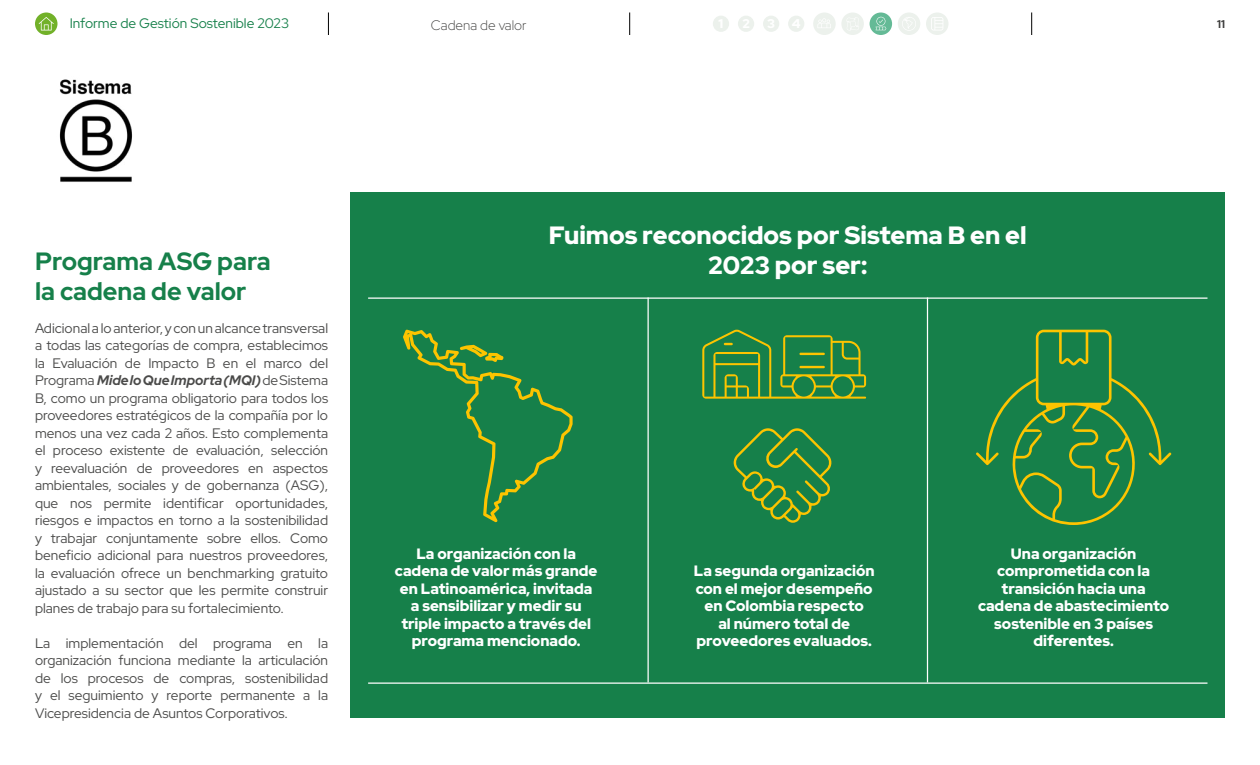
<style>
.page{position:relative;width:1260px;height:765px;background:#fff}
.page>*{position:absolute;margin:0;border:0;box-sizing:border-box;transform-origin:0 0}
.t1{font:900 25px/30px "Red Hat Display";color:#fff;text-align:center}
.t2{font:700 25px/30px "Red Hat Display";color:#16804a}
.t3{font:900 15px/17.5px "Red Hat Display";color:#fff;text-align:center}
.t4{font:13.75px/17.5px "Red Hat Display";color:#4a4a49;text-align:justify}
.t5{font:13.75px "Red Hat Display";color:#16804a}
.t6{font:300 13.75px "Red Hat Display";color:#3c3c3b}
.t7{font:700 11.25px "Red Hat Display";color:#3c3c3b}
.s1{font-weight:700;font-style:italic}
</style>
<div class="page">
<div style="left:351px;top:192px;width:874px;height:526px;background:#16804a"></div>
<img style="left:59px;top:79px;width:73px;height:103px">
<hr style="left:368px;top:298px;width:840px;height:1px;background:#fff">
<hr style="left:368px;top:682px;width:840px;height:2px;background:#fff">
<hr style="left:648px;top:298px;width:1px;height:384px;background:#fff">
<hr style="left:927px;top:298px;width:1px;height:384px;background:#fff">
<svg style="left:403px;top:330px;width:170px;height:192px"></svg>
<svg style="left:734px;top:428px;width:98px;height:95px"></svg>
<svg style="left:702px;top:330px;width:164px;height:69px"></svg>
<hr style="left:799px;top:366px;width:26px;height:2px;background:#fdc400">
<hr style="left:799px;top:353px;width:26px;height:2px;background:#fdc400">
<svg style="left:976px;top:330px;width:195px;height:195px"></svg>
<svg style="left:328px;top:12px;width:1px;height:23px"></svg>
<svg style="left:629px;top:12px;width:1px;height:23px"></svg>
<svg style="left:1031px;top:12px;width:1px;height:23px"></svg>
<svg style="left:35px;top:12px;width:23px;height:23px"></svg>
<svg style="left:39px;top:17px;width:15px;height:14px"></svg>
<div style="left:926px;top:12px;width:23px;height:23px;background:#ecf1ec;border-radius:50%"></div>
<svg style="left:931px;top:17px;width:12px;height:13px"></svg>
<div style="left:713px;top:16px;width:16px;height:16px;background:#ecf1ec;border-radius:50%"></div>
<div style="left:738px;top:16px;width:16px;height:16px;background:#ecf1ec;border-radius:50%"></div>
<div style="left:763px;top:16px;width:16px;height:16px;background:#ecf1ec;border-radius:50%"></div>
<div style="left:788px;top:16px;width:16px;height:16px;background:#ecf1ec;border-radius:50%"></div>
<div style="left:813px;top:12px;width:23px;height:23px;background:#ecf1ec;border-radius:50%"></div>
<svg style="left:818px;top:18px;width:13px;height:10px"></svg>
<div style="left:841px;top:12px;width:23px;height:23px;background:#ecf1ec;border-radius:50%"></div>
<div style="left:870px;top:12px;width:22px;height:23px;background:#64ba96;border-radius:50%"></div>
<svg style="left:876px;top:17px;width:10px;height:13px"></svg>
<div style="left:898px;top:12px;width:22px;height:23px;background:#ecf1ec;border-radius:50%"></div>
<svg style="left:902px;top:17px;width:14px;height:14px"></svg>
<p class="t5" style="left:70px;top:14px;width:221px">Informe de Gestión Sostenible 2023</p>
<p class="t6" style="left:431px;top:16px;width:97px">Cadena de valor</p>
<p class="t7" style="left:1217px;top:16px;width:9px">11</p>
<h1 class="t2" style="left:35px;top:246px;width:237px">Programa ASG para la cadena de valor</h1>
<p class="t4" style="left:35px;top:319px;width:295px">Adicional a lo anterior, y con un alcance transversal a todas las categorías de compra, establecimos la Evaluación de Impacto B en el marco del Programa <span class="s1">Mide lo Que Importa (MQI)</span> de Sistema B, como un programa obligatorio para todos los proveedores estratégicos de la compañía por lo menos una vez cada 2 años. Esto complementa el proceso existente de evaluación, selección y reevaluación de proveedores en aspectos ambientales, sociales y de gobernanza (ASG), que nos permite identificar oportunidades, riesgos e impactos en torno a la sostenibilidad y trabajar conjuntamente sobre ellos. Como beneficio adicional para nuestros proveedores, la evaluación ofrece un benchmarking gratuito ajustado a su sector que les permite construir planes de trabajo para su fortalecimiento.</p>
<p class="t4" style="left:35px;top:634px;width:295px">La implementación del programa en la organización funciona mediante la articulación de los procesos de compras, sostenibilidad y el seguimiento y reporte permanente a la Vicepresidencia de Asuntos Corporativos.</p>
<h1 class="t1" style="left:549px;top:220px;width:479px">Fuimos reconocidos por Sistema B en el<br>2023 por ser:</h1>
<p class="t3" style="left:395px;top:545px;width:204px">La organización con la cadena de valor más grande en Latinoamérica, invitada a sensibilizar y medir su triple impacto a través del programa mencionado.</p>
<p class="t3" style="left:694px;top:562px;width:182px">La segunda organización con el mejor desempeño en Colombia respecto<br>al número total de proveedores evaluados.</p>
<p class="t3" style="left:978px;top:545px;width:193px">Una organización comprometida con la transición hacia una cadena de abastecimiento sostenible en 3 países diferentes.</p>
</div>
